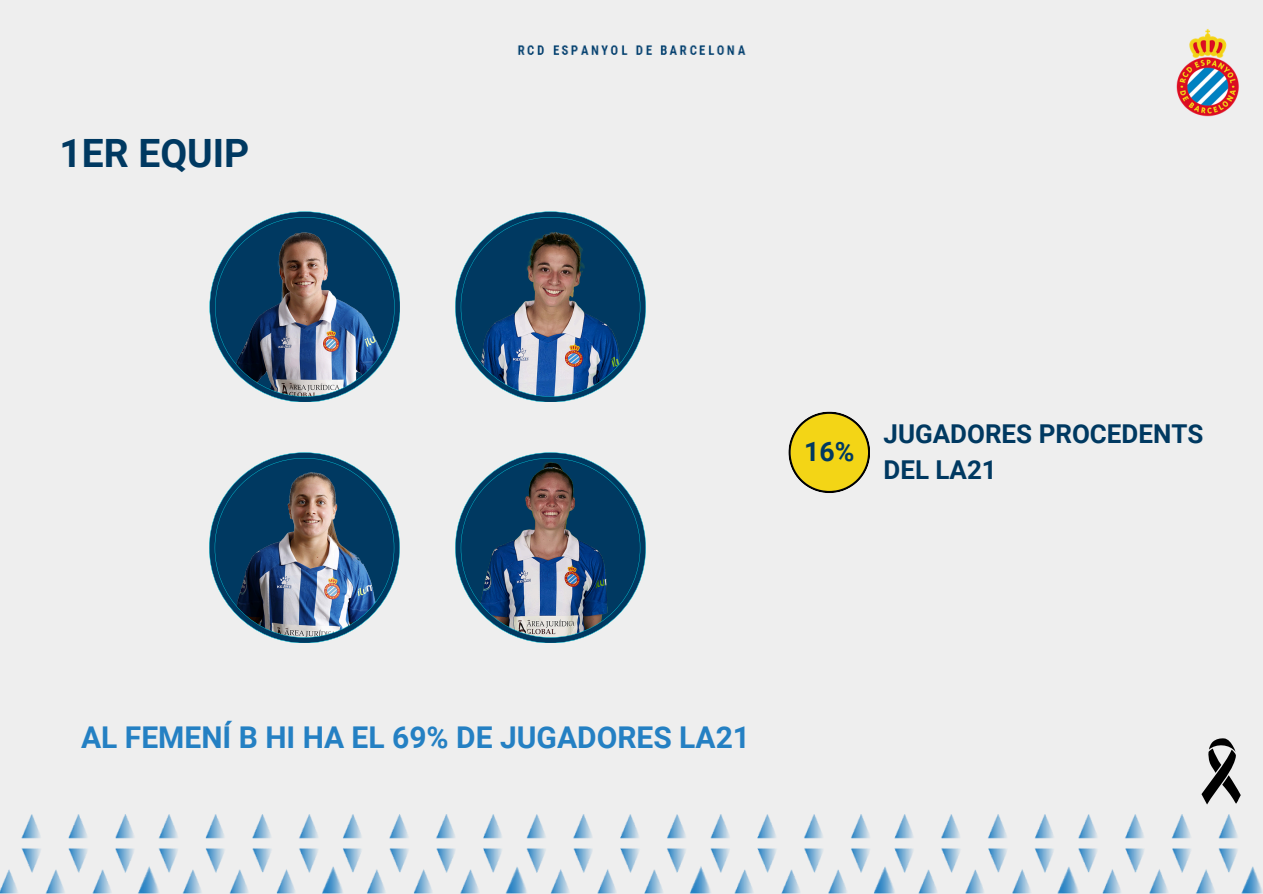
<style>
.page{position:relative;width:1263px;height:894px;background:#fff}
.page>*{position:absolute;margin:0;border:0;box-sizing:border-box;transform-origin:0 0}
.t1{font:700 39px "Roboto";color:#003961}
.t2{font:700 30px "Roboto";color:#2480c3}
.t3{font:700 26.7px "Roboto";color:#003961}
.t4{font:700 25.95px/36px "Roboto";color:#003961}
</style>
<div class="page">
<div style="left:0;top:0;width:1263px;height:893px;background:#eee"></div>
<img style="left:0;top:814px;width:1263px;height:79px">
<img style="left:1176px;top:65px;width:63px;height:52px">
<img style="left:517px;top:29px;width:712px;height:36px">
<svg style="left:1201px;top:738px;width:40px;height:66px"></svg>
<img style="left:209px;top:211px;width:191px;height:191px">
<svg style="left:455px;top:211px;width:191px;height:191px"></svg>
<img style="left:209px;top:452px;width:191px;height:191px">
<svg style="left:455px;top:452px;width:191px;height:191px"></svg>
<svg style="left:788px;top:411px;width:82px;height:82px"></svg>
<p class="t1" style="left:60px;top:131px;width:191px">1ER EQUIP</p>
<p class="t3" style="left:804px;top:436px;width:52px">16%</p>
<h3 class="t4" style="left:883px;top:415px;width:321px">JUGADORES PROCEDENTS<br>DEL LA21</h3>
<h2 class="t2" style="left:81px;top:719px;width:670px">AL FEMENÍ B HI HA EL 69% DE JUGADORES LA21</h2>
</div>
